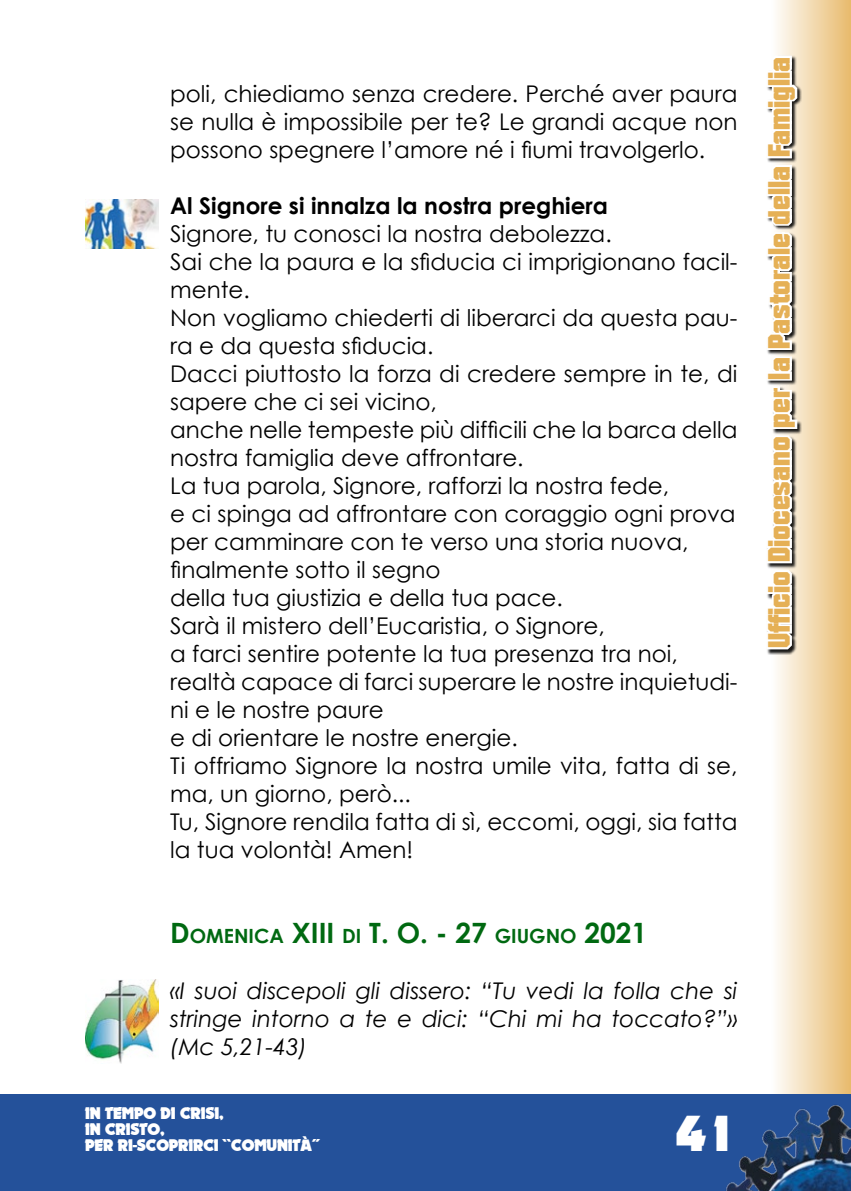
<style>
.page{position:relative;width:851px;height:1191px;background:#fff}
.page>*{position:absolute;margin:0;border:0;box-sizing:border-box;transform-origin:0 0}
.t1{font:48px "November";color:#fff}
.t2{font:30px "Autumn";color:#e5b056}
.t3{font:700 28px "Century Gothic";color:#006911}
.t4{font:23px/28px "Century Gothic";color:#000;text-align:justify}
.t5{font:italic 23px/28px "Century Gothic";color:#000;text-align:justify}
.t6{font:700 23px "Century Gothic";color:#000}
.t7{font:16px/16px "November";letter-spacing:-.01em;color:#fff}
.s1{font-size:19.6px}
</style>
<div class="page">
<div style="left:771px;top:0;width:79px;height:1191px;background:linear-gradient(to right,#fefefe,#e8bb6e)"></div>
<div style="left:0;top:1094px;width:850px;height:97px;background:#24519a"></div>
<img style="left:726px;top:1105px;width:124px;height:86px">
<div style="left:766px;top:56px;width:35px;height:599px;background:#000;opacity:.9"></div>
<svg style="left:766px;top:384px;width:33px;height:267px"></svg>
<div style="left:766px;top:371px;width:25px;height:9px;border:4px solid #fff"></div>
<svg style="left:766px;top:192px;width:29px;height:183px"></svg>
<div style="left:766px;top:187px;width:25px;height:9px;border:4px solid #fff"></div>
<div style="left:766px;top:180px;width:25px;height:9px;border:4px solid #fff"></div>
<svg style="left:766px;top:83px;width:33px;height:101px"></svg>
<div style="left:766px;top:78px;width:25px;height:9px;border:4px solid #fff"></div>
<div style="left:771px;top:70px;width:20px;height:10px;border:4px solid #fff"></div>
<svg style="left:769px;top:54px;width:26px;height:21px"></svg>
<img style="left:85px;top:980px;width:74px;height:83px">
<img style="left:85px;top:200px;width:74px;height:48px">
<p class="t4" style="left:170px;top:80px;width:568px">poli, chiediamo senza credere. Perché aver paura se nulla è impossibile per te? Le grandi acque non possono spegnere l’amore né i fiumi travolgerlo.</p>
<p class="t6" style="left:170px;top:191px;width:439px">Al Signore si innalza la nostra preghiera</p>
<p class="t4" style="left:170px;top:220px;width:568px;text-align:left">Signore, tu conosci la nostra debolezza.<br>Sai che la paura e la sfiducia ci imprigionano facil&shy;mente.<br>Non vogliamo chiederti di liberarci da questa pau&shy;ra e da questa sfiducia.<br>Dacci piuttosto la forza di credere sempre in te, di sapere che ci sei vicino,<br>anche nelle tempeste più difficili che la barca della nostra famiglia deve affrontare.<br>La tua parola, Signore, rafforzi la nostra fede,<br>e ci spinga ad affrontare con coraggio ogni prova per camminare con te verso una storia nuova, finalmente sotto il segno<br>della tua giustizia e della tua pace.<br>Sarà il mistero dell’Eucaristia, o Signore,<br>a farci sentire potente la tua presenza tra noi, realtà capace di farci superare le nostre inquietudi&shy;ni e le nostre paure<br>e di orientare le nostre energie.<br>Ti offriamo Signore la nostra umile vita, fatta di se, ma, un giorno, però...<br>Tu, Signore rendila fatta di sì, eccomi, oggi, sia fatta la tua volontà! Amen!</p>
<p class="t3" style="left:170px;top:915px;width:478px">D<span class="s1">OMENICA</span> XIII <span class="s1">DI</span> T. O. - 27 <span class="s1">GIUGNO</span> 2021</p>
<p class="t5" style="left:170px;top:976px;width:568px">«I suoi discepoli gli dissero: “Tu vedi la folla che si stringe intorno a te e dici: “Chi mi ha toccato?”» (Mc 5,21-43)</p>
<p class="t7" style="left:85px;top:1106px;width:235px">IN TEMPO DI CRISI,<br>IN CRISTO,<br>PER RI-SCOPRIRCI ``COMUNITÀ´´</p>
<h1 class="t1" style="left:676px;top:1105px;width:63px">41</h1>
<h2 class="t2" style="left:760px;top:648px;width:593px;rotate:-90deg">Ufficio Diocesano per la Pastorale della Famiglia</h2>
</div>
